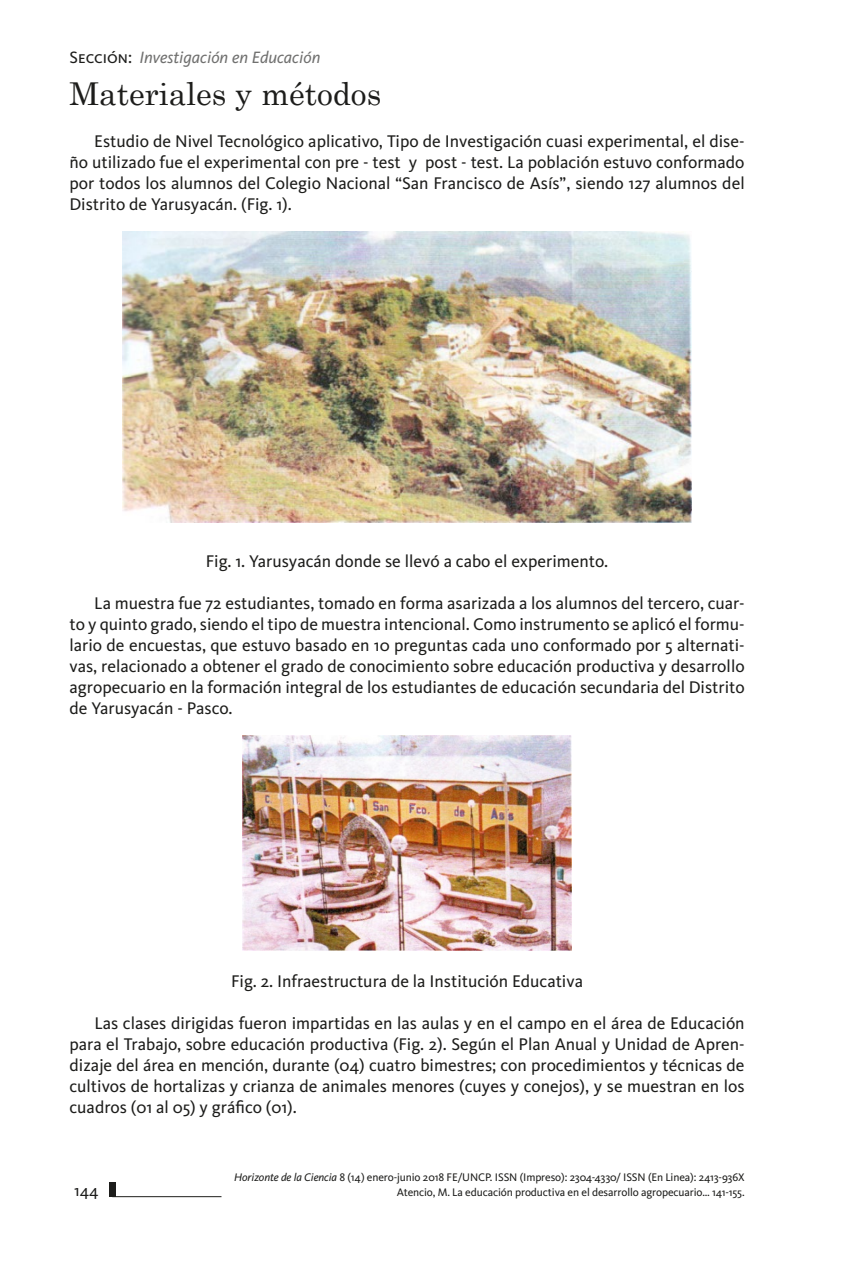
<style>
.page{position:relative;width:844px;height:1265px;background:#fff}
.page>*{position:absolute;margin:0;border:0;box-sizing:border-box;transform-origin:0 0}
.t1{font:31.5px "Century Schoolbook";color:#1d1d1b}
.t2{font:17.5px/21px "Kievit";color:#1d1d1b;text-align:justify}
.t3{font:italic 16.97px "Kievit";color:#70706f}
.t4{font:16.62px "Kievit";color:#1d1d1b}
.t5{font:11.38px/14.9px "Kievit";letter-spacing:-.01em;color:#1d1d1b;text-align:right}
.s1{font-family:"Kievit Book SC";font-style:normal;color:#1d1d1b}
.s2{font-style:italic}
</style>
<div class="page">
<hr style="left:112px;top:1196px;width:109px;height:1px;background:#1d1d1b">
<div style="left:109px;top:1182px;width:6px;height:15px;background:#1d1d1b"></div>
<img style="left:122px;top:231px;width:569px;height:291px">
<img style="left:242px;top:735px;width:329px;height:215px">
<p class="t3" style="left:69px;top:47px;width:252px"><span class="s1">Sección:</span> Investigación en Educación</p>
<h1 class="t1" style="left:69px;top:67px;width:313px">Materiales y métodos</h1>
<p class="t2" style="left:69px;top:131px;width:676px;text-indent:25px">Estudio de Nivel Tecnológico aplicativo, Tipo de Investigación cuasi experimental, el dise&shy;ño utilizado fue el experimental con pre - test y post - test. La población estuvo conformado por todos los alumnos del Colegio Nacional “San Francisco de Asís”, siendo 127 alumnos del Distrito de Yarusyacán. (Fig. 1).</p>
<p class="t2" style="left:206px;top:551px;width:404px">Fig. 1. Yarusyacán donde se llevó a cabo el experimento.</p>
<p class="t2" style="left:69px;top:593px;width:676px;text-indent:25px">La muestra fue 72 estudiantes, tomado en forma asarizada a los alumnos del tercero, cuar&shy;to y quinto grado, siendo el tipo de muestra intencional. Como instrumento se aplicó el formu&shy;lario de encuestas, que estuvo basado en 10 preguntas cada uno conformado por 5 alternati&shy;vas, relacionado a obtener el grado de conocimiento sobre educación productiva y desarrollo agropecuario en la formación integral de los estudiantes de educación secundaria del Distrito de Yarusyacán - Pasco.</p>
<p class="t2" style="left:231px;top:971px;width:353px">Fig. 2. Infraestructura de la Institución Educativa</p>
<p class="t2" style="left:69px;top:1013px;width:676px;text-indent:25px">Las clases dirigidas fueron impartidas en las aulas y en el campo en el área de Educación para el Trabajo, sobre educación productiva (Fig. 2). Según el Plan Anual y Unidad de Apren&shy;dizaje del área en mención, durante (04) cuatro bimestres; con procedimientos y técnicas de cultivos de hortalizas y crianza de animales menores (cuyes y conejos), y se muestran en los cuadros (01 al 05) y gráfico (01).</p>
<p class="t4" style="left:74px;top:1181px;width:26px">144</p>
<p class="t5" style="left:234px;top:1170px;width:512px"><span class="s2">Horizonte de la Ciencia</span> 8 (14) enero-junio 2018 FE/UNCP. ISSN (Impreso): 2304-4330/ ISSN (En Linea): 2413-936X<br>Atencio, M. La educación productiva en el desarrollo agropecuario… 141-155.</p>
</div>
